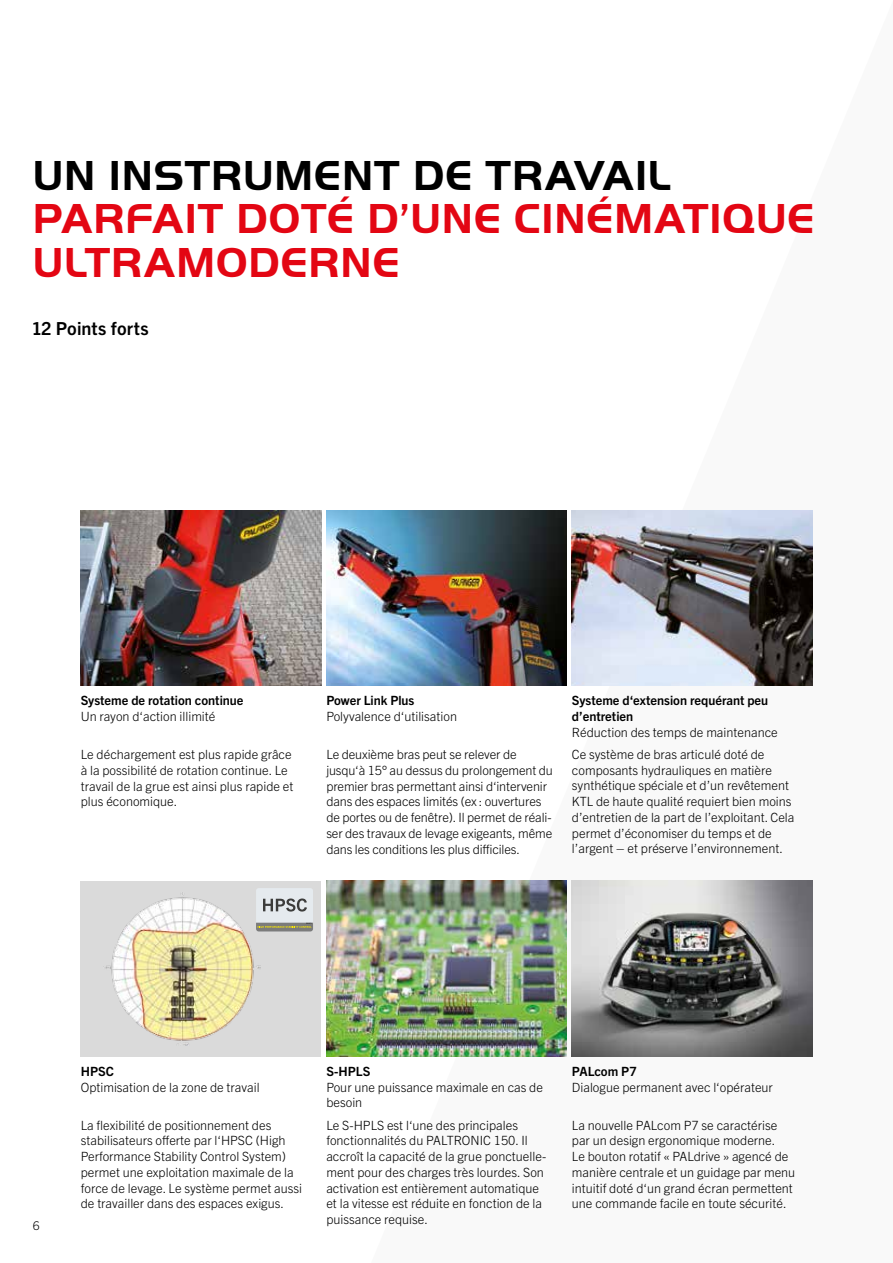
<style>
.page{position:relative;width:893px;height:1263px;background:#fff}
.page>*{position:absolute;margin:0;border:0;box-sizing:border-box;transform-origin:0 0}
.t1{font:700 43.5px/43.5px "Palfinger Handel Gothic";letter-spacing:.02em;color:#e30613}
.t2{font:700 43.5px "Palfinger Handel Gothic";letter-spacing:.02em;color:#000}
.t3{font:700 18px "Trade Gothic Next LT Pro";letter-spacing:.01em;color:#000}
.t4{font:300 12.75px/15.8px "Trade Gothic Next LT Pro";color:#000}
.t5{font:700 12.75px/15.8px "Trade Gothic Next LT Pro";color:#000}
.t6{font:300 12px "Trade Gothic Next LT Pro";color:#000}
</style>
<div class="page">
<img style="left:81px;top:510px;width:240px;height:176px">
<img style="left:326px;top:510px;width:241px;height:176px">
<img style="left:326px;top:881px;width:241px;height:175px">
<div style="left:81px;top:881px;width:240px;height:175px;background:#dadada"></div>
<img style="left:103px;top:892px;width:157px;height:153px">
<div style="left:256px;top:888px;width:57px;height:43px;background:#e5eaee;border-radius:3px"></div>
<svg style="left:263px;top:898px;width:44px;height:13px"></svg>
<svg style="left:256px;top:923px;width:57px;height:8px"></svg>
<img style="left:572px;top:881px;width:240px;height:175px">
<img style="left:572px;top:510px;width:240px;height:176px">
<h1 class="t2" style="left:33px;top:151px;width:640px">UN INSTRUMENT DE TRAVAIL</h1>
<h1 class="t1" style="left:33px;top:197px;width:783px">PARFAIT DOTÉ D’UNE CINÉMATIQUE<br>ULTRAMODERNE</h1>
<h2 class="t3" style="left:33px;top:316px;width:117px">12 Points forts</h2>
<p class="t5" style="left:81px;top:692px;width:164px">Systeme de rotation continue</p>
<p class="t4" style="left:81px;top:708px;width:136px">Un rayon d‘action illimité</p>
<p class="t4" style="left:81px;top:746px;width:214px">Le déchargement est plus rapide grâce à la possibilité de rotation continue. Le travail de la grue est ainsi plus rapide et plus économique.</p>
<p class="t5" style="left:326px;top:692px;width:90px">Power Link Plus</p>
<p class="t4" style="left:326px;top:708px;width:132px">Polyvalence d‘utilisation</p>
<p class="t4" style="left:326px;top:746px;width:228px">Le deuxième bras peut se relever de jusqu‘à 15° au dessus du prolongement du premier bras permettant ainsi d‘intervenir dans des espaces limités (ex : ouvertures de portes ou de fenêtre). Il permet de réali&shy;ser des travaux de levage exigeants, même dans les conditions les plus difficiles.</p>
<p class="t5" style="left:572px;top:692px;width:198px">Systeme d‘extension requérant peu d’entretien</p>
<p class="t4" style="left:572px;top:720px;width:207px;line-height:22.2px">Réduction des temps de maintenance<br>Ce système de bras articulé doté de</p>
<p class="t4" style="left:572px;top:761px;width:224px">composants hydrauliques en matière synthétique spéciale et d’un revêtement KTL de haute qualité requiert bien moins d’entretien de la part de l’exploitant. Cela permet d’économiser du temps et de l’argent – et préserve l’environnement.</p>
<p class="t6" style="left:33px;top:1217px;width:8px">6</p>
<p class="t5" style="left:81px;top:1062px;width:35px">HPSC</p>
<p class="t4" style="left:81px;top:1078px;width:180px">Optimisation de la zone de travail</p>
<p class="t4" style="left:81px;top:1116px;width:223px">La flexibilité de positionnement des stabilisateurs offerte par l‘HPSC (High Performance Stability Control System) permet une exploitation maximale de la force de levage. Le système permet aussi de travailler dans des espaces exigus.</p>
<p class="t5" style="left:326px;top:1062px;width:46px">S-HPLS</p>
<p class="t4" style="left:326px;top:1078px;width:218px">Pour une puissance maximale en cas de besoin</p>
<p class="t4" style="left:326px;top:1116px;width:221px">Le S-HPLS est l‘une des principales fonctionnalités du PALTRONIC 150. Il accroît la capacité de la grue ponctuelle&shy;ment pour des charges très lourdes. Son activation est entièrement automatique et la vitesse est réduite en fonction de la puissance requise.</p>
<p class="t5" style="left:572px;top:1062px;width:66px">PALcom P7</p>
<p class="t4" style="left:572px;top:1078px;width:203px">Dialogue permanent avec l‘opérateur</p>
<p class="t4" style="left:572px;top:1116px;width:225px">La nouvelle PALcom P7 se caractérise par un design ergonomique moderne.<br>Le bouton rotatif « PALdrive » agencé de manière centrale et un guidage par menu intuitif doté d‘un grand écran permettent une commande facile en toute sécurité.</p>
</div>
